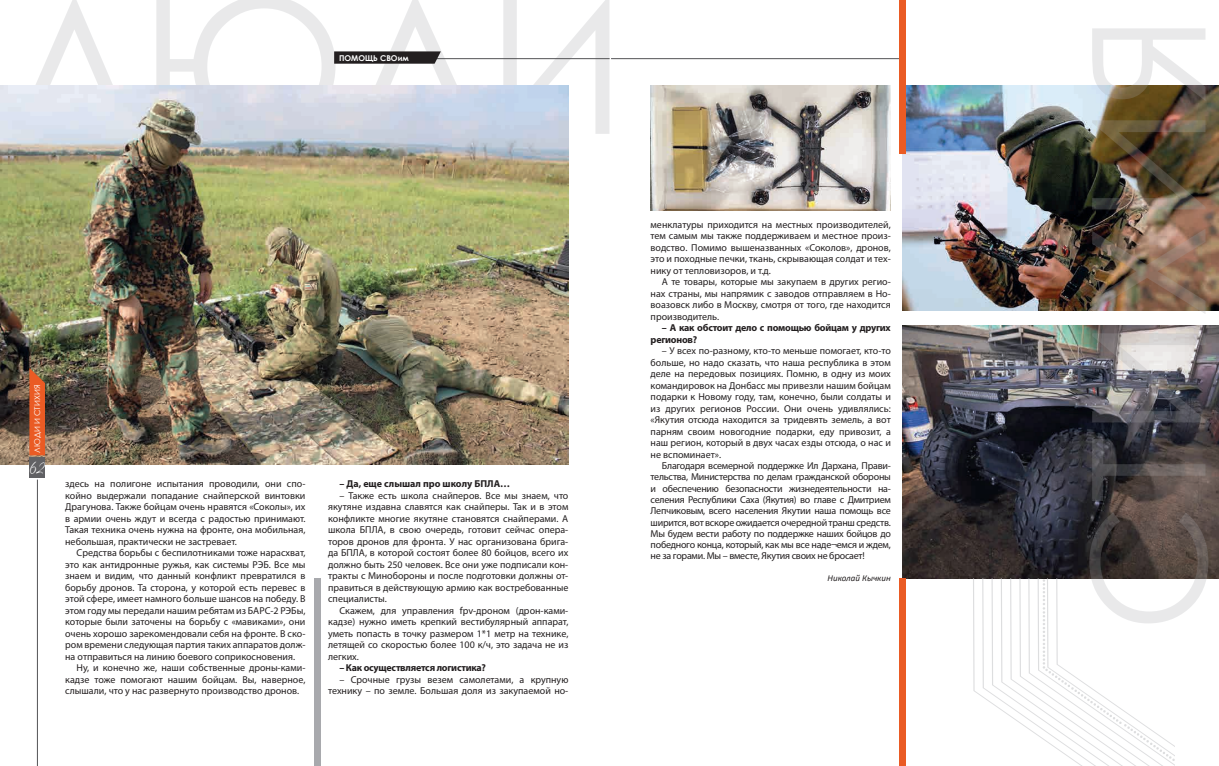
<style>
.page{position:relative;width:1219px;height:766px;background:#fff}
.page>*{position:absolute;margin:0;border:0;box-sizing:border-box;transform-origin:0 0}
.t1{font:17.3px "Aquarelle";color:#fff;scale:.8 1}
.осн_текст{font:10px/11.5px "Myriad Pro";color:#231f20;text-align:justify}
.осн_текст-2{font:700 10px/11.3px "Myriad Pro";letter-spacing:-.025em;color:#231f20}
.осн_текст-3{font:700 10px "Myriad Pro";color:#231f20}
.подпись{font:italic 9px "Calibri";color:#231f20}
.t2{font:8px "Century Gothic";color:#fff}
.t3{font:700 8px "Century Gothic";color:#fff}
</style>
<div class="page">
<svg style="left:36px;top:0;width:573px;height:154px"></svg>
<img style="left:0;top:85px;width:568px;height:379px">
<hr style="left:37px;top:479px;width:1px;height:286px;background:#535355">
<svg style="left:29px;top:368px;width:16px;height:87px"></svg>
<div style="left:29px;top:457px;width:16px;height:20px;background:#616164"></div>
<img style="left:651px;top:85px;width:240px;height:125px">
<img style="left:902px;top:86px;width:317px;height:225px">
<img style="left:902px;top:326px;width:317px;height:252px">
<svg style="left:972px;top:578px;width:203px;height:187px"></svg>
<svg style="left:1043px;top:579px;width:132px;height:182px"></svg>
<img style="left:1089px;top:28px;width:119px;height:595px">
<div style="left:899px;top:578px;width:6px;height:187px;background:#ea5b24"></div>
<div style="left:314px;top:578px;width:6px;height:187px;background:#a8a9ad"></div>
<hr style="left:611px;top:58px;width:291px;height:1px;background:#535355">
<hr style="left:388px;top:58px;width:222px;height:1px;background:#535355">
<svg style="left:334px;top:51px;width:107px;height:13px"></svg>
<div style="left:899px;top:0;width:6px;height:153px;background:#ea5b24"></div>
<p class="t3" style="left:339px;top:52px;width:71px">ПОМОЩЬ СВОим</p>
<p class="t2" style="left:32px;top:452px;width:69px;rotate:-90deg">ЛЮДИ И СТИХИЯ</p>
<p class="t1" style="left:30px;top:456px;width:20px">62</p>
<p class="осн_текст" style="left:65px;top:477px;width:242px">здесь на полигоне испытания проводили, они спо&shy;койно выдержали попадание снайперской винтовки Драгунова. Также бойцам очень нравятся «Соколы», их в армии очень ждут и всегда с радостью принимают.<br>Такая техника очень нужна на фронте, она мобильная, небольшая, практически не застревает.</p>
<p class="осн_текст" style="left:65px;top:546px;width:242px;text-indent:11px">Средства борьбы с беспилотниками тоже нарасхват, это как антидронные ружья, как системы РЭБ. Все мы знаем и видим, что данный конфликт превратился в борьбу дронов. Та сторона, у которой есть перевес в этой сфере, имеет намного больше шансов на победу. В этом году мы передали нашим ребятам из БАРС-2 РЭБы, которые были заточены на борьбу с «мавиками», они очень хорошо зарекомендовали себя на фронте. В ско&shy;ром времени следующая партия таких аппаратов долж&shy;на отправиться на линию боевого соприкосновения.</p>
<p class="осн_текст" style="left:65px;top:661px;width:242px;text-indent:11px">Ну, и конечно же, наши собственные дроны-ками&shy;кадзе тоже помогают нашим бойцам. Вы, наверное, слышали, что у нас развернуто производство дронов.</p>
<p class="осн_текст-3" style="left:339px;top:477px;width:172px">– Да, еще слышал про школу БПЛА…</p>
<p class="осн_текст" style="left:328px;top:489px;width:242px;text-indent:11px">– Также есть школа снайперов. Все мы знаем, что якутяне издавна славятся как снайперы. Так и в этом конфликте многие якутяне становятся снайперами. А школа БПЛА, в свою очередь, готовит сейчас опера&shy;торов дронов для фронта. У нас организована брига&shy;да БПЛА, в которой состоят более 80 бойцов, всего их должно быть 250 человек. Все они уже подписали кон&shy;тракты с Минобороны и после подготовки должны от&shy;правиться в действующую армию как востребованные специалисты.</p>
<p class="осн_текст" style="left:328px;top:604px;width:242px;text-indent:11px">Скажем, для управления fpv-дроном (дрон-ками&shy;кадзе) нужно иметь крепкий вестибулярный аппарат, уметь попасть в точку размером 1*1 метр на технике, летящей со скоростью более 100 к/ч, это задача не из легких.</p>
<p class="осн_текст-2" style="left:339px;top:661px;width:148px">– Как осуществляется логистика?</p>
<p class="осн_текст" style="left:328px;top:673px;width:242px;text-align:right">– Срочные грузы везем самолетами, а крупную технику – по земле. Большая доля из закупаемой но-</p>
<p class="осн_текст" style="left:651px;top:218px;width:242px">менклатуры приходится на местных производителей, тем самым мы также поддерживаем и местное произ&shy;водство. Помимо вышеназванных «Соколов», дронов, это и походные печки, ткань, скрывающая солдат и тех&shy;нику от тепловизоров, и т.д.</p>
<p class="осн_текст" style="left:651px;top:276px;width:242px;text-indent:11px">А те товары, которые мы закупаем в других регио&shy;нах страны, мы напрямик с заводов отправляем в Но&shy;воазовск либо в Москву, смотря от того, где находится производитель.</p>
<p class="осн_текст-2" style="left:651px;top:322px;width:242px;text-indent:11px">– А как обстоит дело с помощью бойцам у других регионов?</p>
<p class="осн_текст" style="left:651px;top:345px;width:242px;text-indent:11px">– У всех по-разному, кто-то меньше помогает, кто-то больше, но надо сказать, что наша республика в этом деле на передовых позициях. Помню, в одну из моих командировок на Донбасс мы привезли нашим бойцам подарки к Новому году, там, конечно, были солдаты и из других регионов России. Они очень удивлялись: «Якутия отсюда находится за тридевять земель, а вот парням своим новогодние подарки, еду привозит, а наш регион, который в двух часах езды отсюда, о нас и не вспоминает».</p>
<p class="осн_текст" style="left:651px;top:459px;width:242px;text-indent:11px">Благодаря всемерной поддержке Ил Дархана, Прави&shy;тельства, Министерства по делам гражданской обороны и обеспечению безопасности жизнедеятельности на&shy;селения Республики Саха (Якутия) во главе с Дмитрием Лепчиковым, всего населения Якутии наша помощь все ширится, вот вскоре ожидается очередной транш средств.<br>Мы будем вести работу по поддержке наших бойцов до победного конца, который, как мы все наде¬емся и ждем, не за горами. Мы – вместе, Якутия своих не бросает!</p>
<p class="подпись" style="left:827px;top:571px;width:65px">Николай Кычкин</p>
</div>
